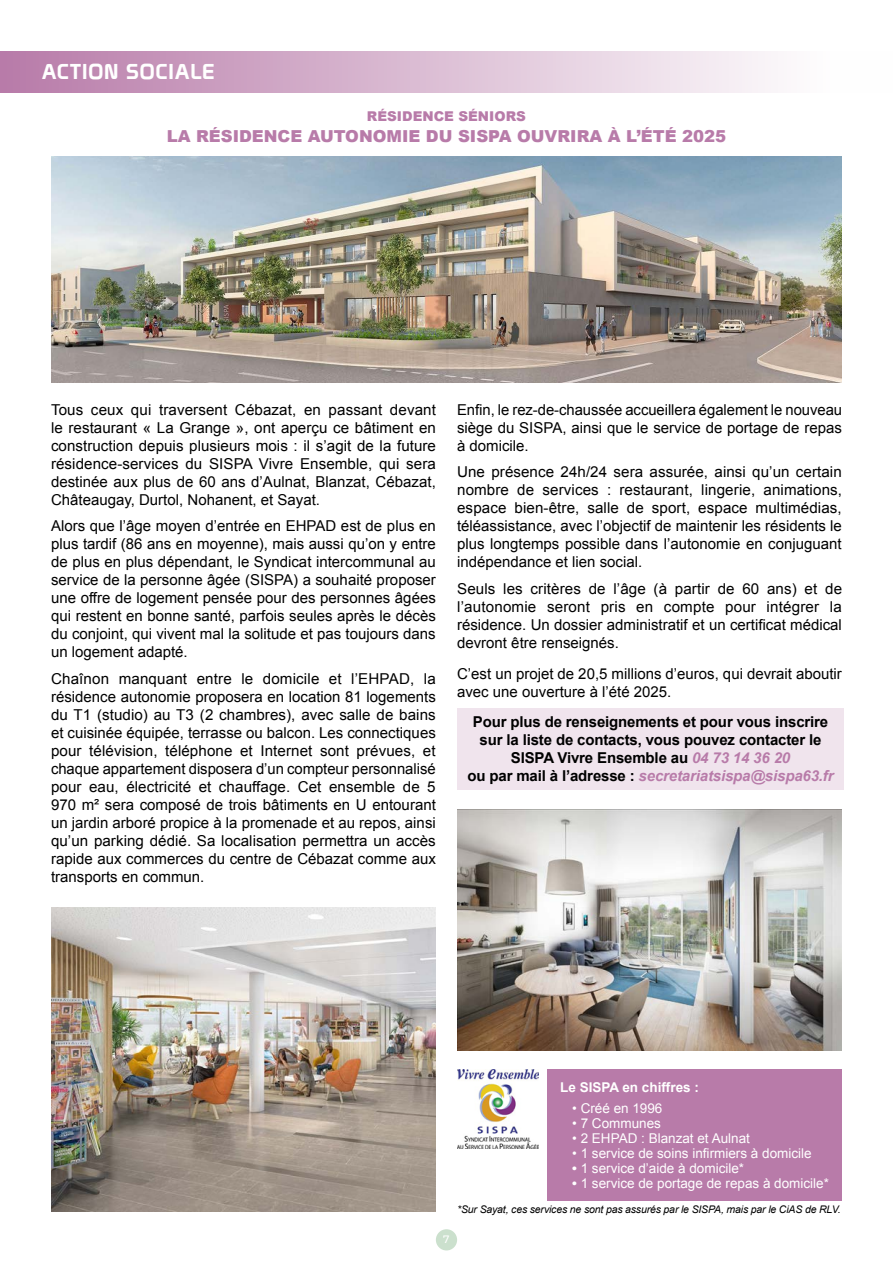
<style>
.page{position:relative;width:893px;height:1263px;background:#fff}
.page>*{position:absolute;margin:0;border:0;box-sizing:border-box;transform-origin:0 0}
.Sections{font:21px "Prototype";letter-spacing:.05em;color:#fff}
.Titres{font:900 16.5px "Arial";color:#b87ba9}
.Txt_Courant{font:15px/18px "Arial";color:#000;text-align:justify}
.Txt_Courant-2{font:700 15px/18px "Arial";letter-spacing:-.01em;color:#000;text-align:center}
.Titres-2{font:13.5px "Arial";color:#fff}
.Titres-3{font:700 13.5px "Arial";color:#fff}
.Titres-4{font:900 13.5px "Arial";color:#b87ba9}
.t1{font:500 10.65px "Montserrat";color:#fff}
.Txt_Courant-3{font:italic 10.5px "Arial";letter-spacing:-.015em;color:#000}
.s1{font-style:italic;color:#b87ba9}
.s2{font-weight:700}
</style>
<div class="page">
<div style="left:436px;top:1229px;width:21px;height:21px;background:#cbe0cd;border-radius:50%"></div>
<div style="left:457px;top:708px;width:387px;height:82px;background:#f0e4ed"></div>
<div style="left:0;top:51px;width:893px;height:41px;background:linear-gradient(to right,#b87ba9,#fff)"></div>
<img style="left:51px;top:156px;width:791px;height:226px">
<img style="left:51px;top:908px;width:385px;height:304px">
<img style="left:457px;top:809px;width:385px;height:241px">
<div style="left:547px;top:1069px;width:295px;height:131px;background:#b87ba9"></div>
<img style="left:457px;top:1069px;width:81px;height:79px">
<p class="Sections" style="left:42px;top:59px;width:174px">ACTION SOCIALE</p>
<p class="Titres-4" style="left:367px;top:106px;width:160px">RÉSIDENCE SÉNIORS</p>
<p class="Titres" style="left:167px;top:124px;width:561px">LA RÉSIDENCE AUTONOMIE DU SISPA OUVRIRA À L’ÉTÉ 2025</p>
<p class="Txt_Courant" style="left:51px;top:401px;width:386px">Tous ceux qui traversent Cébazat, en passant devant le restaurant « La Grange », ont aperçu ce bâtiment en construction depuis plusieurs mois : il s’agit de la future résidence-services du SISPA Vivre Ensemble, qui sera destinée aux plus de 60 ans d’Aulnat, Blanzat, Cébazat, Châteaugay, Durtol, Nohanent, et Sayat.</p>
<p class="Txt_Courant" style="left:51px;top:517px;width:386px">Alors que l’âge moyen d’entrée en EHPAD est de plus en plus tardif (86 ans en moyenne), mais aussi qu’on y entre de plus en plus dépendant, le Syndicat intercommunal au service de la personne âgée (SISPA) a souhaité proposer une offre de logement pensée pour des personnes âgées qui restent en bonne santé, parfois seules après le décès du conjoint, qui vivent mal la solitude et pas toujours dans un logement adapté.</p>
<p class="Txt_Courant" style="left:51px;top:670px;width:386px">Chaînon manquant entre le domicile et l’EHPAD, la résidence autonomie proposera en location 81 logements du T1 (studio) au T3 (2 chambres), avec salle de bains et cuisinée équipée, terrasse ou balcon. Les connectiques pour télévision, téléphone et Internet sont prévues, et chaque appartement disposera d’un compteur personnalisé pour eau, électricité et chauffage. Cet ensemble de 5<br>970 m² sera composé de trois bâtiments en U entourant un jardin arboré propice à la promenade et au repos, ainsi qu’un parking dédié. Sa localisation permettra un accès rapide aux commerces du centre de Cébazat comme aux transports en commun.</p>
<p class="Txt_Courant" style="left:457px;top:401px;width:387px">Enfin, le rez-de-chaussée accueillera également le nouveau siège du SISPA, ainsi que le service de portage de repas à domicile.</p>
<p class="Txt_Courant" style="left:457px;top:463px;width:386px">Une présence 24h/24 sera assurée, ainsi qu’un certain nombre de services : restaurant, lingerie, animations, espace bien-être, salle de sport, espace multimédias, téléassistance, avec l’objectif de maintenir les résidents le plus longtemps possible dans l’autonomie en conjuguant indépendance et lien social.</p>
<p class="Txt_Courant" style="left:457px;top:580px;width:386px">Seuls les critères de l’âge (à partir de 60 ans) et de l’autonomie seront pris en compte pour intégrer la résidence. Un dossier administratif et un certificat médical devront être renseignés.</p>
<p class="Txt_Courant" style="left:457px;top:665px;width:386px">C’est un projet de 20,5 millions d’euros, qui devrait aboutir avec une ouverture à l’été 2025.</p>
<p class="Txt_Courant-2" style="left:467px;top:714px;width:368px">Pour plus de renseignements et pour vous inscrire sur la liste de contacts, vous pouvez contacter le SISPA Vivre Ensemble au <span class="s1">04 73 14 36 20<br></span>ou par mail à l’adresse : <span class="s1">secretariatsispa@sispa63.fr</span></p>
<p class="t1" style="left:443px;top:1232px;width:8px">7</p>
<p class="Titres-3" style="left:560px;top:1078px;width:140px">Le SISPA en chiffres :</p>
<p class="Titres-2" style="left:572px;top:1099px;width:92px">• Créé en 1996</p>
<p class="Titres-2" style="left:572px;top:1114px;width:90px">• 7 Communes</p>
<p class="Titres-2" style="left:572px;top:1129px;width:179px">• 2 EHPAD : Blanzat et Aulnat</p>
<p class="Titres-2" style="left:572px;top:1144px;width:241px">• 1 service de soins infirmiers à domicile</p>
<p class="Titres-2" style="left:572px;top:1159px;width:174px"><span class="s2">•</span> 1 service d’aide à domicile*</p>
<p class="Titres-2" style="left:572px;top:1174px;width:258px"><span class="s2">•</span> 1 service de portage de repas à domicile*</p>
<p class="Txt_Courant-3" style="left:457px;top:1203px;width:385px">*Sur Sayat, ces services ne sont pas assurés par le SISPA, mais par le CiAS de RLV.</p>
</div>
